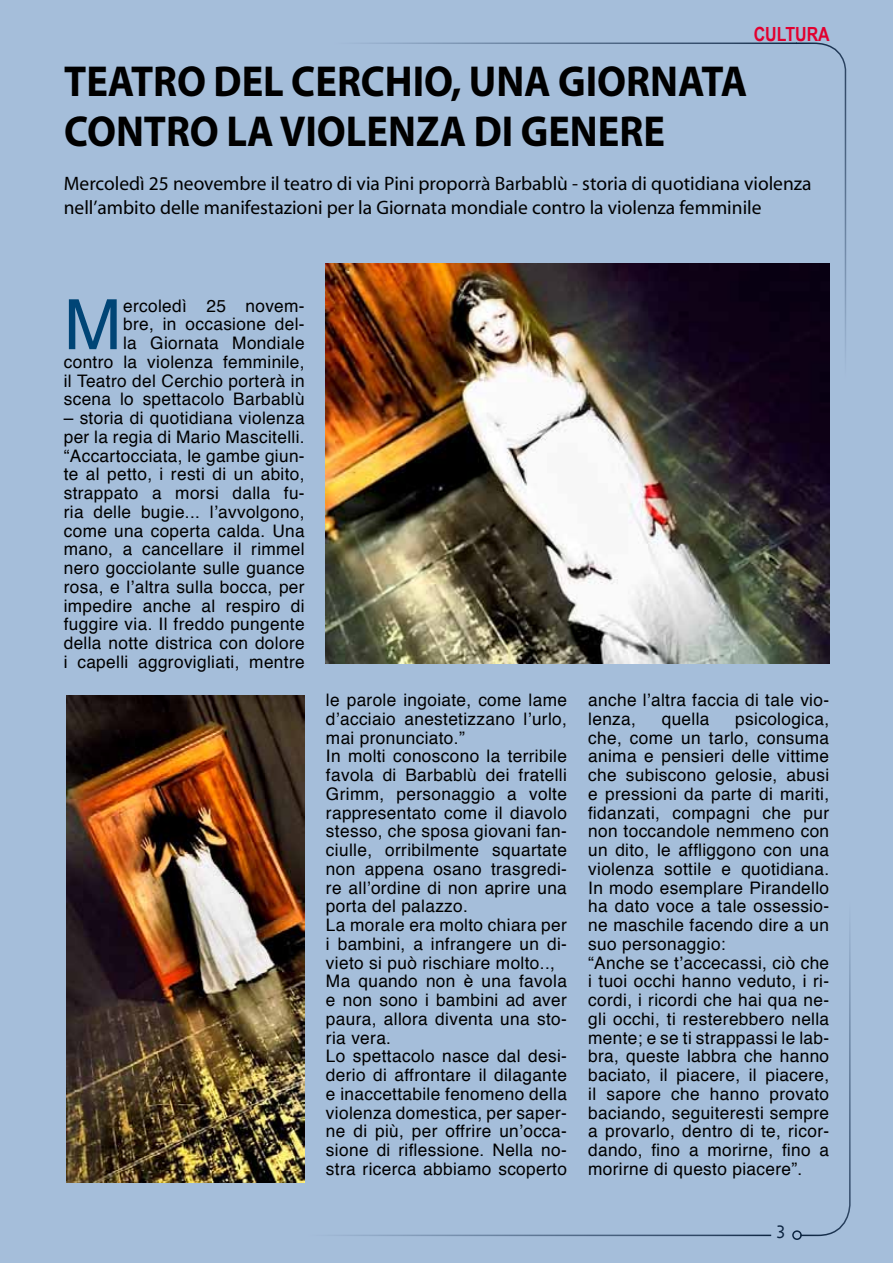
<style>
.page{position:relative;width:893px;height:1263px;background:#a5beda}
.page>*{position:absolute;margin:0;border:0;box-sizing:border-box;transform-origin:0 0}
.t1{font:69.6px "Helvetica";color:#004576}
.t2{font:700 43.5px/49.5px "Myriad Pro";color:#000;scale:.93 1}
.t3{font:19.5px/23.4px "Myriad";color:#000}
.t4{font:700 19.5px "Arial Narrow";color:#e2002f}
.t5{font:18px "Andale Mono";color:#000}
.t6{font:17.25px/18.8px "Helvetica";letter-spacing:.02em;color:#000}
</style>
<div class="page">
<img style="left:326px;top:264px;width:503px;height:399px">
<img style="left:67px;top:696px;width:238px;height:486px">
<p class="t4" style="left:754px;top:19px;width:78px">CULTURA</p>
<h2 class="t2" style="left:64px;top:56px;width:736px">TEATRO DEL CERCHIO, UNA GIORNATA<br>CONTRO LA VIOLENZA DI GENERE</h2>
<p class="t3" style="left:64px;top:173px;width:749px">Mercoledì 25 neovembre il teatro di via Pini proporrà Barbablù - storia di quotidiana violenza nell’ambito delle manifestazioni per la Giornata mondiale contro la violenza femminile</p>
<p class="t6" style="left:64px;top:297px;width:242px;text-align:right">ercoledì 25 novem-<br>bre, in occasione del-<br>la Giornata Mondiale<br>contro la violenza femminile, il Teatro del Cerchio porterà in scena lo spettacolo Barbablù</p>
<p class="t6" style="left:64px;top:409px;width:242px;text-align:justify">– storia di quotidiana violenza per la regia di Mario Mascitelli. “Accartocciata, le gambe giun&shy;te al petto, i resti di un abito, strappato a morsi dalla fu&shy;ria delle bugie... l’avvolgono, come una coperta calda. Una mano, a cancellare il rimmel nero gocciolante sulle guance rosa, e l’altra sulla bocca, per impedire anche al respiro di fuggire via. Il freddo pungente della notte districa con dolore i capelli aggrovigliati, mentre</p>
<h1 class="t1" style="left:64px;top:271px;width:59px">M</h1>
<p class="t6" style="left:326px;top:691px;width:242px">le parole ingoiate, come lame d’acciaio anestetizzano l’urlo, mai pronunciato.”<br>In molti conoscono la terribile favola di Barbablù dei fratelli<br>Grimm, personaggio a volte rappresentato come il diavolo stesso, che sposa giovani fan&shy;ciulle, orribilmente squartate non appena osano trasgredi&shy;re all’ordine di non aprire una porta del palazzo.<br>La morale era molto chiara per i bambini, a infrangere un di&shy;vieto si può rischiare molto..,<br>Ma quando non è una favola e non sono i bambini ad aver paura, allora diventa una sto&shy;ria vera.<br>Lo spettacolo nasce dal desi&shy;derio di affrontare il dilagante e inaccettabile fenomeno della violenza domestica, per saper&shy;ne di più, per offrire un’occa&shy;sione di riflessione. Nella no&shy;stra ricerca abbiamo scoperto</p>
<p class="t6" style="left:588px;top:691px;width:242px">anche l’altra faccia di tale vio&shy;lenza,</p>
<p class="t6" style="left:588px;top:710px;width:242px;text-indent:147px">psicologica, che, come un tarlo, consuma anima e pensieri delle vittime che subiscono gelosie, abusi e pressioni da parte di mariti, fidanzati, compagni che pur non toccandole nemmeno con un dito, le affliggono con una violenza sottile e quotidiana.<br>In modo esemplare Pirandello ha dato voce a tale ossessio&shy;ne maschile facendo dire a un suo personaggio:<br>“Anche se t’accecassi, ciò che i tuoi occhi hanno veduto, i ri&shy;cordi, i ricordi che hai qua ne&shy;gli occhi, ti resterebbero nella mente; e se ti strappassi le lab&shy;bra, queste labbra che hanno baciato, il piacere, il piacere, il sapore che hanno provato baciando, seguiteresti sempre a provarlo, dentro di te, ricor&shy;dando, fino a morirne, fino a morirne di questo piacere”.</p>
<p class="t6" style="left:662px;top:710px;width:49px">quella</p>
<p class="t5" style="left:775px;top:1220px;width:12px">3</p>
</div>
